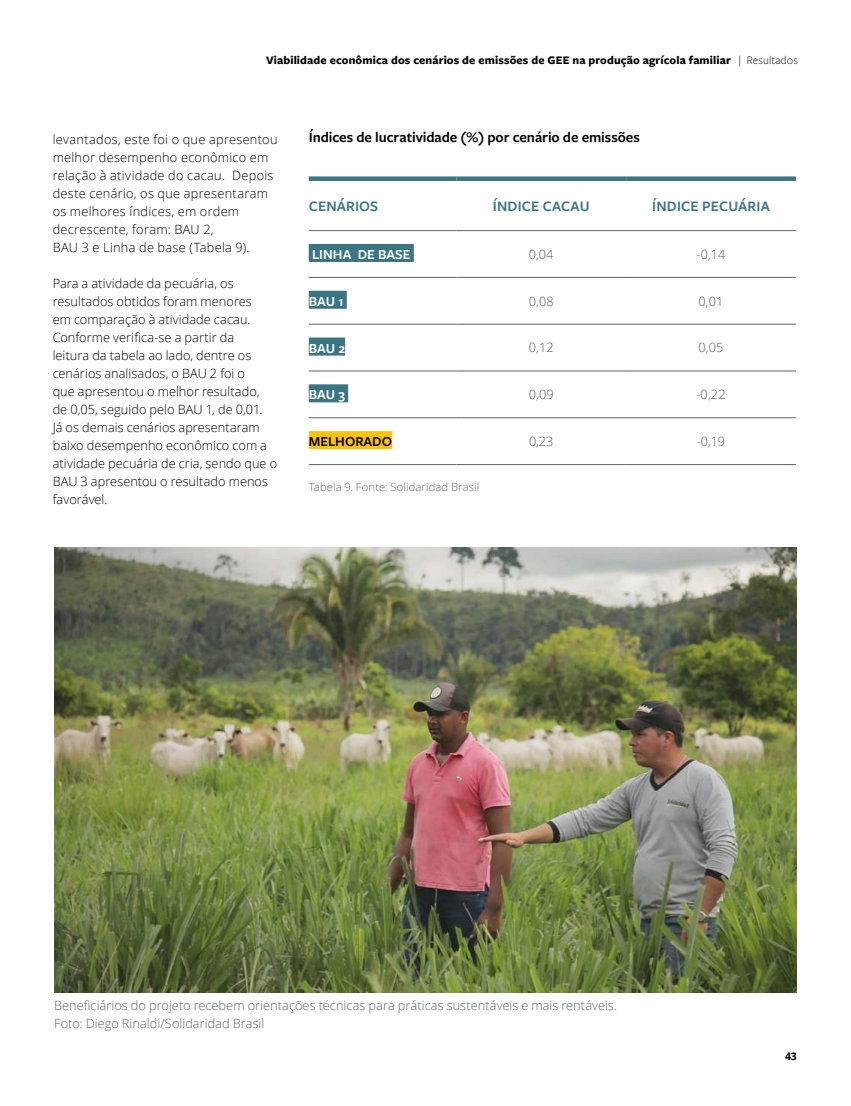
<style>
.page{position:relative;width:851px;height:1106px;background:#fff}
.page>*{position:absolute;margin:0;border:0;box-sizing:border-box;transform-origin:0 0}
.t1{font:600 15px "Freight Sans Pro";letter-spacing:-.005em;color:#000}
.t2{font:600 15px "Freight Sans Pro";letter-spacing:.01em;color:#3b7582}
.t3{font:600 14.25px "Freight Sans Pro";color:#fff}
.t4{font:600 14.25px "Freight Sans Pro";color:#000}
.t5{font:300 12.75px/18px "Open Sans";letter-spacing:.005em;color:#000}
.t6{font:300 12.75px/18px "Open Sans";letter-spacing:.025em;color:#000}
.t7{font:300 12.75px/18px "Open Sans";letter-spacing:.005em;color:#5f636a}
.t8{font:300 12.75px "Open Sans";letter-spacing:.01em;color:#58595b}
.t9{font:700 12px "Freight Sans Pro";letter-spacing:.01em;color:#000}
.t10{font:300 11.25px "Open Sans";letter-spacing:.005em;color:#5f636a}
.t11{font:700 10.5px "Open Sans";color:#000}
.s1{font-weight:300}
</style>
<div class="page">
<hr style="left:309px;top:324px;width:147px;height:1px;background:#5f636a">
<hr style="left:456px;top:324px;width:170px;height:1px;background:#5f636a">
<hr style="left:626px;top:324px;width:169px;height:1px;background:#5f636a">
<hr style="left:309px;top:370px;width:147px;height:1px;background:#5f636a">
<hr style="left:456px;top:230px;width:170px;height:1px;background:#5f636a">
<hr style="left:626px;top:230px;width:169px;height:1px;background:#5f636a">
<hr style="left:456px;top:277px;width:170px;height:1px;background:#5f636a">
<hr style="left:626px;top:277px;width:169px;height:1px;background:#5f636a">
<hr style="left:456px;top:370px;width:170px;height:1px;background:#5f636a">
<hr style="left:626px;top:370px;width:169px;height:1px;background:#5f636a">
<hr style="left:456px;top:417px;width:170px;height:1px;background:#5f636a">
<hr style="left:626px;top:417px;width:169px;height:1px;background:#5f636a">
<hr style="left:456px;top:464px;width:170px;height:1px;background:#5f636a">
<hr style="left:626px;top:464px;width:169px;height:1px;background:#5f636a">
<hr style="left:309px;top:417px;width:147px;height:1px;background:#5f636a">
<hr style="left:309px;top:230px;width:147px;height:1px;background:#5f636a">
<hr style="left:309px;top:277px;width:147px;height:1px;background:#5f636a">
<hr style="left:309px;top:464px;width:147px;height:1px;background:#5f636a">
<div style="left:309px;top:176px;width:147px;height:5px;background:#3b7582"></div>
<div style="left:456px;top:176px;width:170px;height:5px;background:#3b7582"></div>
<div style="left:626px;top:176px;width:169px;height:5px;background:#3b7582"></div>
<div style="left:309px;top:244px;width:105px;height:18px;background:#3b7582"></div>
<div style="left:309px;top:291px;width:38px;height:18px;background:#3b7582"></div>
<div style="left:309px;top:337px;width:36px;height:18px;background:#3b7582"></div>
<div style="left:309px;top:384px;width:39px;height:18px;background:#3b7582"></div>
<div style="left:309px;top:431px;width:83px;height:18px;background:#ffc20e"></div>
<img style="left:54px;top:547px;width:742px;height:445px">
<p class="t9" style="left:266px;top:52px;width:533px">Viabilidade econômica dos cenários de emissões de GEE na produção agrícola familiar <span class="s1">| Resultados</span></p>
<p class="t6" style="left:53px;top:130px;width:226px">levantados, este foi o que apresentou melhor desempenho econômico em relação à atividade do cacau. Depois deste cenário, os que apresentaram os melhores índices, em ordem decrescente, foram: BAU 2,<br>BAU 3 e Linha de base (Tabela 9).</p>
<p class="t5" style="left:53px;top:274px;width:226px">Para a atividade da pecuária, os resultados obtidos foram menores<br>em comparação à atividade cacau.<br>Conforme verifica-se a partir da<br>leitura da tabela ao lado, dentre os cenários analisados, o BAU 2 foi o<br>que apresentou o melhor resultado, de 0,05, seguido pelo BAU 1, de 0,01.<br>Já os demais cenários apresentaram baixo desempenho econômico com a atividade pecuária de cria, sendo que o<br>BAU 3 apresentou o resultado menos favorável.</p>
<p class="t1" style="left:309px;top:127px;width:332px">Índices de lucratividade (%) por cenário de emissões</p>
<p class="t2" style="left:309px;top:196px;width:71px">CENÁRIOS</p>
<p class="t2" style="left:493px;top:196px;width:98px">ÍNDICE CACAU</p>
<p class="t2" style="left:652px;top:196px;width:119px">ÍNDICE PECUÁRIA</p>
<p class="t3" style="left:312px;top:245px;width:100px">LINHA DE BASE</p>
<p class="t8" style="left:529px;top:245px;width:26px">0,04</p>
<p class="t8" style="left:696px;top:245px;width:30px">-0,14</p>
<p class="t3" style="left:309px;top:291px;width:36px">BAU 1</p>
<p class="t8" style="left:528px;top:292px;width:26px">0,08</p>
<p class="t8" style="left:698px;top:292px;width:26px">0,01</p>
<p class="t3" style="left:309px;top:338px;width:38px">BAU 2</p>
<p class="t8" style="left:528px;top:339px;width:26px">0,12</p>
<p class="t8" style="left:698px;top:339px;width:26px">0,05</p>
<p class="t3" style="left:309px;top:385px;width:38px">BAU 3</p>
<p class="t8" style="left:528px;top:386px;width:26px">0,09</p>
<p class="t8" style="left:696px;top:386px;width:31px">-0,22</p>
<p class="t4" style="left:309px;top:432px;width:85px">MELHORADO</p>
<p class="t8" style="left:529px;top:433px;width:26px">0,23</p>
<p class="t8" style="left:696px;top:433px;width:30px">-0,19</p>
<p class="t10" style="left:309px;top:479px;width:172px">Tabela 9. Fonte: Solidaridad Brasil</p>
<p class="t7" style="left:54px;top:996px;width:564px">Beneficiários do projeto recebem orientações técnicas para práticas sustentáveis e mais rentáveis.<br>Foto: Diego Rinaldi/Solidaridad Brasil</p>
<p class="t11" style="left:785px;top:1048px;width:13px">43</p>
</div>
